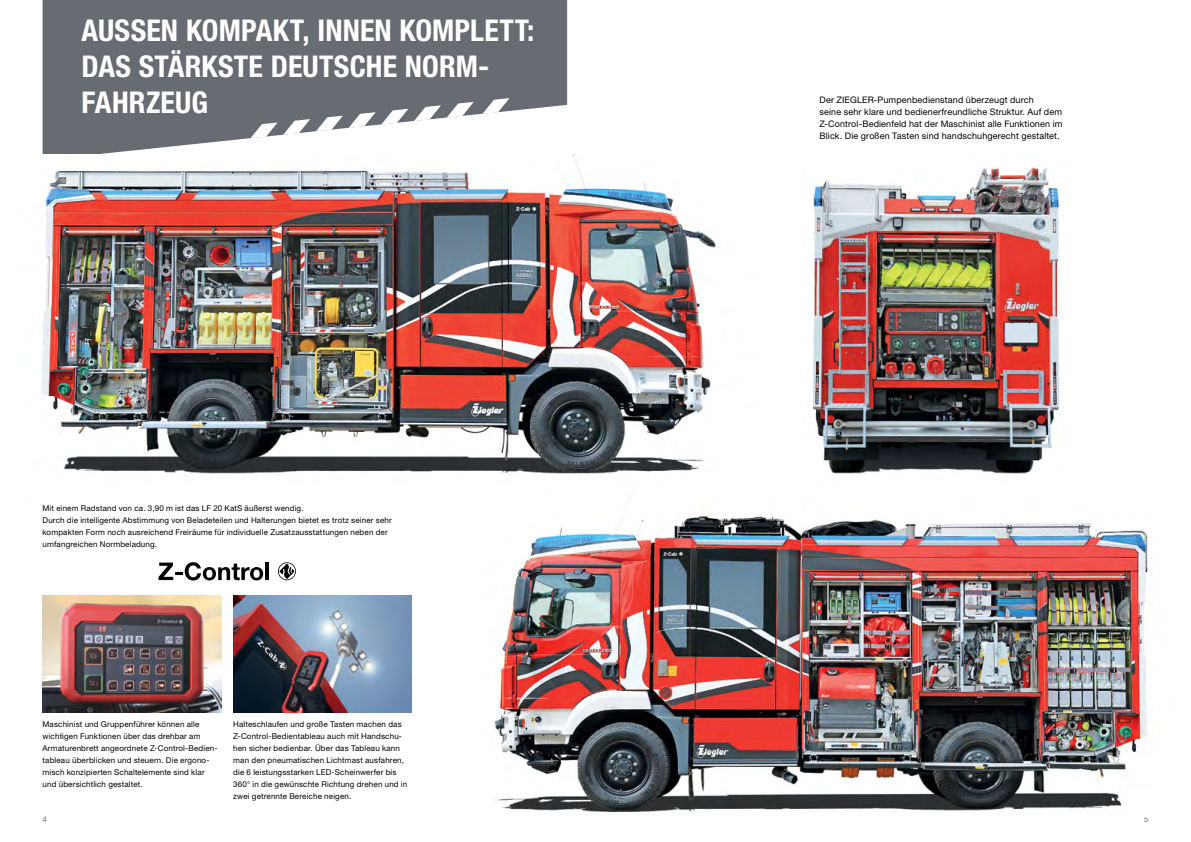
<style>
.page{position:relative;width:1191px;height:842px;background:#fff}
.page>*{position:absolute;margin:0;border:0;box-sizing:border-box;transform-origin:0 0}
.t1{font:700 condensed 30px/36px "Helvetica Neue LT Pro";letter-spacing:.005em;color:#fff}
.t2{font:9px/12px "Helvetica Neue LT Pro";letter-spacing:.015em;color:#000}
.t3{font:8px/12px "Helvetica Neue LT Pro";letter-spacing:.02em;color:#000}
.t4{font:8px "Helvetica Neue LT Pro";color:#666c71}
</style>
<div class="page">
<svg style="left:43px;top:0;width:524px;height:154px;background:#7b8085"></svg>
<svg style="left:482px;top:98px;width:27px;height:16px"></svg>
<svg style="left:250px;top:122px;width:27px;height:16px"></svg>
<svg style="left:283px;top:119px;width:27px;height:16px"></svg>
<svg style="left:316px;top:109px;width:92px;height:22px"></svg>
<svg style="left:414px;top:102px;width:60px;height:19px"></svg>
<img style="left:41px;top:154px;width:676px;height:320px">
<img style="left:494px;top:500px;width:654px;height:312px">
<img style="left:811px;top:167px;width:250px;height:307px">
<img style="left:43px;top:595px;width:178px;height:117px">
<img style="left:233px;top:595px;width:179px;height:117px">
<svg style="left:158px;top:562px;width:105px;height:18px"></svg>
<hr style="left:265px;top:563px;width:4px;height:17px;background:#000">
<svg style="left:278px;top:562px;width:18px;height:18px"></svg>
<h1 class="t1" style="left:81px;top:13px;width:454px">AUSSEN KOMPAKT, INNEN KOMPLETT:<br>DAS STÄRKSTE DEUTSCHE NORM-<br>FAHRZEUG</h1>
<p class="t3" style="left:43px;top:501px;width:351px">Mit einem Radstand von ca. 3,90 m ist das LF 20 KatS äußerst wendig.<br>Durch die intelligente Abstimmung von Beladeteilen und Halterungen bietet es trotz seiner sehr kompakten Form noch ausreichend Freiräume für individuelle Zusatzausstattungen neben der umfangreichen Normbeladung.</p>
<p class="t3" style="left:43px;top:717px;width:177px">Maschinist und Gruppenführer können alle wichtigen Funktionen über das drehbar am Armaturenbrett angeordnete Z-Control-Bedien&shy;tableau überblicken und steuern. Die ergono&shy;misch konzipierten Schaltelemente sind klar und übersichtlich gestaltet.</p>
<p class="t3" style="left:233px;top:717px;width:176px">Halteschlaufen und große Tasten machen das Z-Control-Bedientableau auch mit Handschu&shy;hen sicher bedienbar. Über das Tableau kann man den pneumatischen Lichtmast ausfahren, die 6 leistungsstarken LED-Scheinwerfer bis 360° in die gewünschte Richtung drehen und in zwei getrennte Bereiche neigen.</p>
<p class="t2" style="left:819px;top:93px;width:244px">Der ZIEGLER-Pumpenbedienstand überzeugt durch<br>seine sehr klare und bedienerfreundliche Struktur. Auf dem Z-Control-Bedienfeld hat der Maschinist alle Funktionen im Blick. Die großen Tasten sind handschuhgerecht gestaltet.</p>
<p class="t4" style="left:43px;top:814px;width:6px">4</p>
<p class="t4" style="left:1144px;top:814px;width:6px">5</p>
</div>
